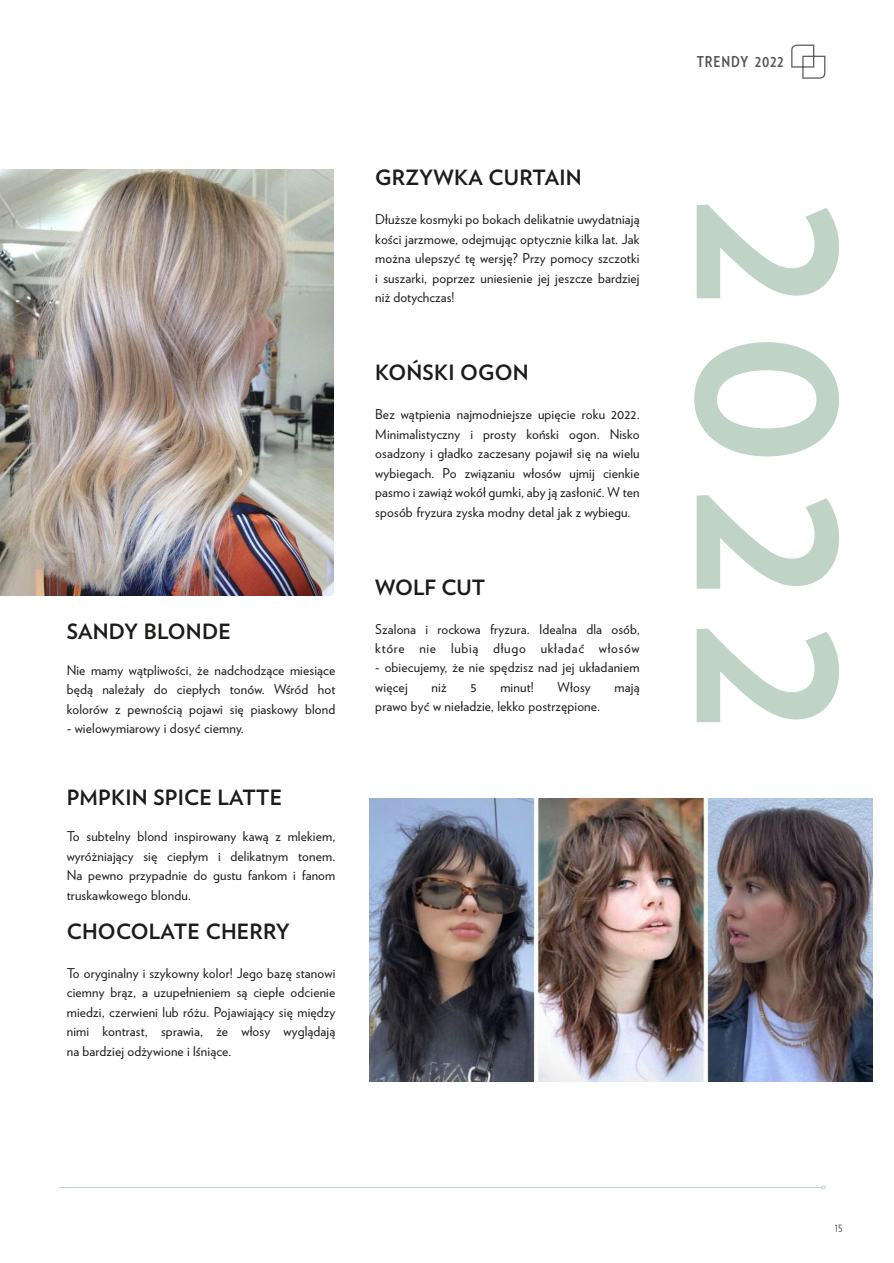
<style>
.page{position:relative;width:894px;height:1263px;background:#fff}
.page>*{position:absolute;margin:0;border:0;box-sizing:border-box;transform-origin:0 0}
.t1{font:700 240px "Verlag";color:#bfd3c6}
.t2{font:700 21px "Verlag";letter-spacing:.01em;color:#1e1c1a}
.t3{font:700 15px "Verlag Condensed";letter-spacing:.06em;color:#595756}
.t4{font:13.5px/19.5px "Verlag";letter-spacing:.01em;color:#1e1c1a;text-align:justify}
.t5{font:11.25px "Verlag Condensed";color:#595756}
</style>
<div class="page">
<svg style="left:791px;top:45px;width:34px;height:34px"></svg>
<hr style="left:59px;top:1187px;width:763px;height:1px;background:#bfd3c6">
<img style="left:370px;top:798px;width:502px;height:283px">
<img style="left:0;top:170px;width:334px;height:426px">
<h2 class="t2" style="left:67px;top:622px;width:166px">SANDY BLONDE</h2>
<p class="t4" style="left:67px;top:661px;width:270px">Nie mamy wątpliwości, że nadchodzące miesiące będą należały do ciepłych tonów. Wśród hot kolorów z pewnością pojawi się piaskowy blond</p>
<p class="t4" style="left:67px;top:719px;width:178px">- wielowymiarowy i dosyć ciemny.</p>
<h2 class="t2" style="left:67px;top:788px;width:217px">PMPKIN SPICE LATTE</h2>
<p class="t4" style="left:67px;top:827px;width:270px">To subtelny blond inspirowany kawą z mlekiem, wyróżniający się ciepłym i delikatnym tonem.<br>Na pewno przypadnie do gustu fankom i fanom truskawkowego blondu.</p>
<h2 class="t2" style="left:67px;top:922px;width:225px">CHOCOLATE CHERRY</h2>
<p class="t4" style="left:67px;top:964px;width:270px">To oryginalny i szykowny kolor! Jego bazę stanowi ciemny brąz, a uzupełnieniem są ciepłe odcienie miedzi, czerwieni lub różu. Pojawiający się między nimi kontrast, sprawia, że włosy wyglądają na bardziej odżywione i lśniące.</p>
<h2 class="t2" style="left:375px;top:168px;width:208px">GRZYWKA CURTAIN</h2>
<p class="t4" style="left:375px;top:210px;width:266px">Dłuższe kosmyki po bokach delikatnie uwydatniają kości jarzmowe, odejmując optycznie kilka lat. Jak można ulepszyć tę wersję? Przy pomocy szczotki i suszarki, poprzez uniesienie jej jeszcze bardziej niż dotychczas!</p>
<h2 class="t2" style="left:375px;top:363px;width:155px">KOŃSKI OGON</h2>
<p class="t4" style="left:375px;top:405px;width:266px">Bez wątpienia najmodniejsze upięcie roku 2022.<br>Minimalistyczny i prosty koński ogon. Nisko osadzony i gładko zaczesany pojawił się na wielu wybiegach. Po związaniu włosów ujmij cienkie pasmo i zawiąż wokół gumki, aby ją zasłonić. W ten sposób fryzura zyska modny detal jak z wybiegu.</p>
<h2 class="t2" style="left:375px;top:578px;width:111px">WOLF CUT</h2>
<p class="t4" style="left:375px;top:620px;width:266px">Szalona i rockowa fryzura. Idealna dla osób, które nie lubią długo układać włosów</p>
<p class="t4" style="left:375px;top:659px;width:266px">- obiecujemy, że nie spędzisz nad jej układaniem więcej</p>
<p class="t4" style="left:431px;top:678px;width:16px">niż</p>
<p class="t4" style="left:470px;top:678px;width:8px">5</p>
<p class="t4" style="left:500px;top:678px;width:35px">minut!</p>
<p class="t4" style="left:557px;top:678px;width:35px">Włosy</p>
<p class="t4" style="left:614px;top:678px;width:27px">mają</p>
<p class="t4" style="left:375px;top:698px;width:226px">prawo być w nieładzie, lekko postrzępione.</p>
<p class="t3" style="left:696px;top:55px;width:88px">TRENDY 2022</p>
<h1 class="t1" style="left:888px;top:198px;width:537px;rotate:90deg">2022</h1>
<p class="t5" style="left:834px;top:1222px;width:9px">15</p>
</div>
